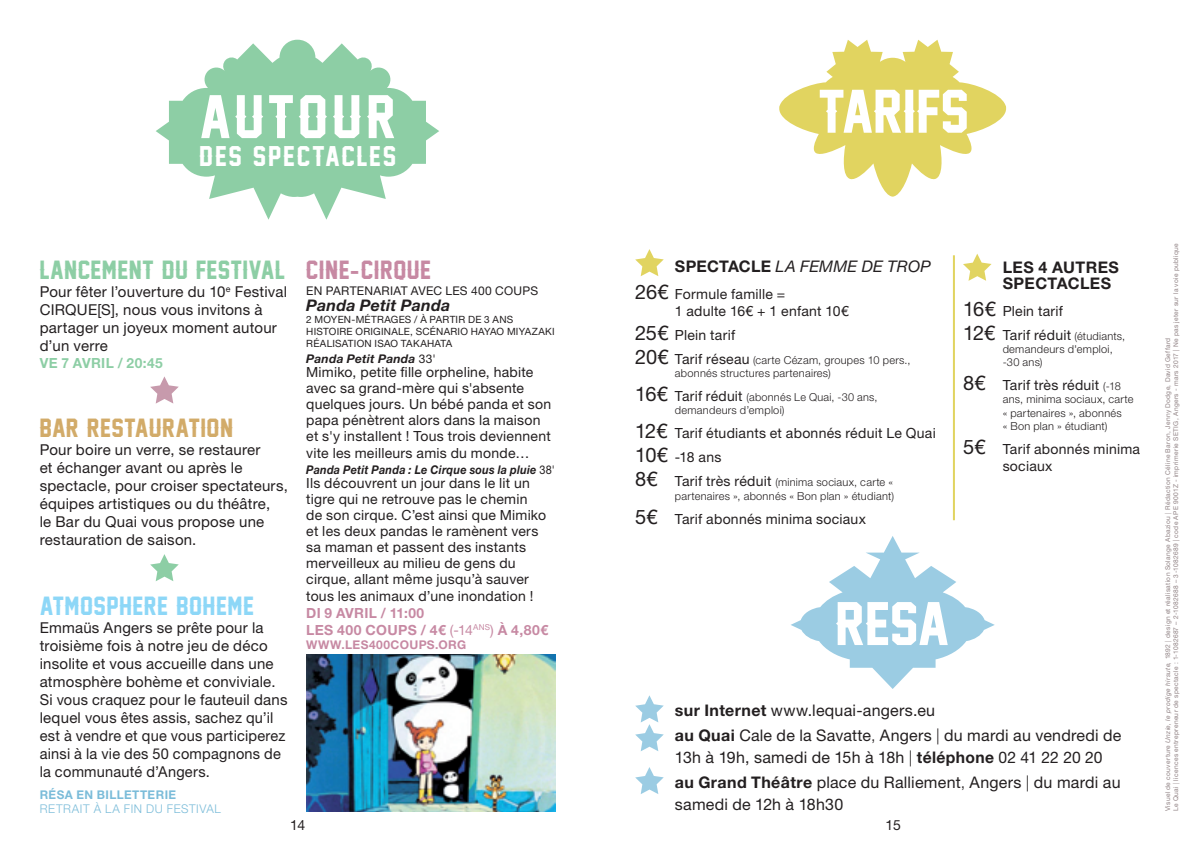
<style>
.page{position:relative;width:1191px;height:851px;background:#fff}
.page>*{position:absolute;margin:0;border:0;box-sizing:border-box;transform-origin:0 0}
.t1{font:56px "Legend M54";letter-spacing:.005em;color:#fff}
.t2{font:26px "Legend M54";letter-spacing:.08em;color:#fff}
.t3{font:24px "Legend M54";letter-spacing:.02em;color:#8dcea5}
.t4{font:24px "Legend M54";letter-spacing:.045em;color:#8dd7f7}
.t5{font:24px "Legend M54";letter-spacing:.02em;color:#d2ab69}
.t6{font:24px "Legend M54";letter-spacing:.05em;color:#c789a3}
.t7{font:16px/24.8px "Helvetica Neue LT Std";letter-spacing:.015em;color:#231f20}
.t8{font:italic 16px "Helvetica Neue LT Std";letter-spacing:.015em;color:#231f20}
.t9{font:700 16px/16px "Helvetica Neue LT Std";letter-spacing:.025em;color:#231f20}
.t10{font:italic 700 16px "Helvetica Neue LT Std";letter-spacing:.01em;color:#231f20}
.t11{font:15px/18px "Helvetica Neue LT Std";letter-spacing:.015em;color:#231f20}
.t12{font:14px/16.2px "Helvetica Neue LT Std";letter-spacing:.015em;color:#231f20}
.t13{font:700 14px/16.8px "Helvetica Neue LT Std";letter-spacing:.025em;color:#c789a3}
.t14{font:700 14px "Helvetica Neue LT Std";letter-spacing:.025em;color:#8dcea5}
.t15{font:italic 700 12px "Helvetica Neue LT Std";letter-spacing:.02em;color:#231f20;scale:.91 1}
.t16{font:12px "Helvetica Neue LT Std";letter-spacing:.02em;color:#231f20}
.t17{font:300 12px "Helvetica Neue LT Std";letter-spacing:.05em;color:#7bbcd9}
.t18{font:700 12px "Helvetica Neue LT Std";letter-spacing:.03em;color:#c789a3}
.t19{font:italic 700 12px "Helvetica Neue LT Std";letter-spacing:.02em;color:#231f20}
.t20{font:700 12px "Helvetica Neue LT Std";letter-spacing:.04em;color:#7bbcd9}
.t21{font:300 11px/13.2px "Helvetica Neue LT Std";letter-spacing:.025em;color:#231f20}
.t22{font:10px/12px "Helvetica Neue LT Std";letter-spacing:.02em;color:#231f20}
.t23{font:6.6px/8px "Helvetica Neue LT Std";letter-spacing:.05em;color:#918385}
.s1{font-family:"Helvetica Neue LT Std";font-weight:700}
.s2{font-weight:400;font-style:normal}
.s3{font-weight:400}
.s4{font-weight:700;font-style:normal}
.s5{font-size:20px}
.s6{font-weight:400;font-size:20px}
.s7{font-weight:400;font-size:14px}
.s8{font-weight:300;font-size:11px}
.s9{font-weight:700}
.s10{font-weight:300}
.s11{font-style:italic}
</style>
<div class="page">
<img style="left:306px;top:654px;width:250px;height:157px">
<svg style="left:779px;top:40px;width:227px;height:157px"></svg>
<svg style="left:791px;top:536px;width:203px;height:153px"></svg>
<svg style="left:156px;top:40px;width:283px;height:180px;fill:#8dcea5"></svg>
<svg style="left:150px;top:376px;width:29px;height:27px"></svg>
<svg style="left:150px;top:554px;width:29px;height:27px"></svg>
<svg style="left:635px;top:695px;width:28px;height:56px"></svg>
<svg style="left:635px;top:767px;width:28px;height:27px"></svg>
<svg style="left:635px;top:249px;width:28px;height:27px"></svg>
<svg style="left:963px;top:254px;width:28px;height:27px"></svg>
<hr style="left:953px;top:255px;width:2px;height:265px;background:#e1d460">
<h1 class="t1" style="left:199px;top:86px;width:198px">AUTOUR</h1>
<h2 class="t2" style="left:199px;top:142px;width:198px">DES SPECTACLES</h2>
<h1 class="t1" style="left:818px;top:81px;width:152px">TARIFS</h1>
<h3 class="t3" style="left:40px;top:256px;width:247px">LANCEMENT DU FESTIVAL</h3>
<p class="t11" style="left:40px;top:282px;width:249px">Pour fêter l’ouverture du 10<sup>e</sup> Festival<br>CIRQUE[S], nous vous invitons à partager un joyeux moment autour d’un verre</p>
<p class="t14" style="left:40px;top:354px;width:125px">VE 7 AVRIL / 20:45</p>
<h3 class="t5" style="left:40px;top:415px;width:195px">BAR RESTAURATION</h3>
<p class="t11" style="left:40px;top:440px;width:250px">Pour boire un verre, se restaurer<br>et échanger avant ou après le spectacle, pour croiser spectateurs, équipes artistiques ou du théâtre,<br>le Bar du Quai vous propose une restauration de saison.</p>
<h3 class="t4" style="left:40px;top:592px;width:216px">ATMOSPHERE BOHEME</h3>
<p class="t11" style="left:40px;top:618px;width:249px">Emmaüs Angers se prête pour la troisième fois à notre jeu de déco insolite et vous accueille dans une atmosphère bohème et conviviale.<br>Si vous craquez pour le fauteuil dans lequel vous êtes assis, sachez qu’il est à vendre et que vous participerez ainsi à la vie des 50 compagnons de la communauté d’Angers.</p>
<p class="t20" style="left:40px;top:786px;width:138px">RÉSA EN BILLETTERIE</p>
<p class="t17" style="left:40px;top:801px;width:183px">RETRAIT À LA FIN DU FESTIVAL</p>
<h3 class="t6" style="left:306px;top:256px;width:126px">CINE<span class="s1">-</span>CIRQUE</h3>
<p class="t16" style="left:306px;top:284px;width:233px">EN PARTENARIAT AVEC LES 400 COUPS</p>
<p class="t10" style="left:306px;top:295px;width:145px">Panda Petit Panda</p>
<p class="t22" style="left:306px;top:313px;width:250px">2 MOYEN-MÉTRAGES / À PARTIR DE 3 ANS<br>HISTOIRE ORIGINALE, SCÉNARIO HAYAO MIYAZAKI<br>RÉALISATION ISAO TAKAHATA</p>
<p class="t19" style="left:306px;top:351px;width:131px">Panda Petit Panda <span class="s2">33'</span></p>
<p class="t12" style="left:306px;top:364px;width:246px">Mimiko, petite fille orpheline, habite avec sa grand-mère qui s'absente quelques jours. Un bébé panda et son papa pénètrent alors dans la maison et s'y installent ! Tous trois deviennent vite les meilleurs amis du monde…</p>
<p class="t15" style="left:306px;top:462px;width:275px">Panda Petit Panda : Le Cirque sous la pluie <span class="s2">38'</span></p>
<p class="t12" style="left:306px;top:474px;width:241px">Ils découvrent un jour dans le lit un tigre qui ne retrouve pas le chemin de son cirque. C’est ainsi que Mimiko et les deux pandas le ramènent vers sa maman et passent des instants merveilleux au milieu de gens du cirque, allant même jusqu’à sauver tous les animaux d’une inondation !</p>
<p class="t13" style="left:306px;top:604px;width:243px">DI 9 AVRIL / 11:00<br>LES 400 COUPS / 4€ <span class="s3">(-14</span><sup>ANS</sup><span class="s3">)</span> À 4,80€</p>
<p class="t18" style="left:306px;top:637px;width:161px">WWW.LES400COUPS.ORG</p>
<p class="t8" style="left:675px;top:257px;width:257px"><span class="s4">SPECTACLE</span> LA FEMME DE TROP</p>
<p class="t12" style="left:675px;top:285px;width:175px;line-height:16.8px;text-indent:-40px"><span class="s5">26€</span> Formule famille =<br>1 adulte 16€ + 1 enfant 10€</p>
<p class="t12" style="left:635px;top:326px;width:101px"><span class="s5">25€</span> Plein tarif</p>
<p class="t21" style="left:675px;top:353px;width:237px;text-indent:-40px"><span class="s6">20€</span> <span class="s7">Tarif réseau</span> (carte Cézam, groupes 10 pers., abonnés structures partenaires)</p>
<p class="t21" style="left:675px;top:390px;width:204px;text-indent:-40px"><span class="s6">16€</span> <span class="s7">Tarif réduit</span> (abonnés Le Quai, -30 ans, demandeurs d’emploi)</p>
<p class="t12" style="left:635px;top:421px;width:302px;line-height:24px"><span class="s5">12€</span> Tarif étudiants et abonnés réduit Le Quai<br><span class="s5">10€</span> -18 ans</p>
<p class="t21" style="left:635px;top:475px;width:260px;text-align:right"><span class="s6">8€</span> <span class="s7">Tarif très réduit</span> (minima sociaux, carte « partenaires », abonnés « Bon plan » étudiant)</p>
<p class="t12" style="left:635px;top:510px;width:232px"><span class="s5">5€</span> Tarif abonnés minima sociaux</p>
<p class="t9" style="left:1002px;top:259px;width:118px">LES 4 AUTRES<br>SPECTACLES</p>
<p class="t12" style="left:963px;top:298px;width:164px;line-height:24px"><span class="s5">16€</span> Plein tarif<br><span class="s5">12€</span> Tarif réduit <span class="s8">(étudiants,</span></p>
<p class="t21" style="left:1002px;top:342px;width:112px">demandeurs d'emploi, -30 ans)</p>
<p class="t12" style="left:963px;top:377px;width:159px"><span class="s5">8€</span> Tarif très réduit <span class="s8">(-18</span></p>
<p class="t21" style="left:1002px;top:392px;width:132px">ans, minima sociaux, carte « partenaires », abonnés<br>« Bon plan » étudiant)</p>
<p class="t12" style="left:1002px;top:440px;width:139px;line-height:16.8px;text-indent:-40px"><span class="s5">5€</span> Tarif abonnés minima sociaux</p>
<h1 class="t1" style="left:835px;top:593px;width:115px">RESA</h1>
<p class="t7" style="left:675px;top:698px;width:448px"><span class="s9">sur Internet</span> www.lequai-angers.eu<br><span class="s9">au Quai</span> Cale de la Savatte<span class="s10">,</span> Angers <span class="s10">|</span> du mardi au vendredi de</p>
<p class="t7" style="left:675px;top:745px;width:447px">13h à 19h, samedi de 15h à 18h <span class="s10">|</span> <span class="s9">téléphone</span> 02 41 22 20 20 <span class="s9">au Grand Théâtre</span> place du Ralliement<span class="s10">,</span> Angers <span class="s10">|</span> du mardi au</p>
<p class="t7" style="left:675px;top:791px;width:170px">samedi de 12h à 18h30</p>
<p class="t12" style="left:290px;top:817px;width:17px">14</p>
<p class="t12" style="left:885px;top:817px;width:17px">15</p>
<p class="t23" style="left:1163px;top:811px;width:569px;rotate:-90deg">Visuel de couverture <span class="s11">Unzie, le prodige hirsute,</span> 1892 <span class="s10">|</span> design et réalisation Solange Abaziou <span class="s10">|</span> Rédaction Céline Baron, Jenny Dodge, David Geffard<br>Le Quai <span class="s10">|</span> licences entrepreneur de spectacle : 1-1082687 – 2-1082688 – 3-1082689 | code APE 9001Z - imprimerie SETIG, Angers - mars 2017 | Ne pas jeter sur la voie publique</p>
</div>
